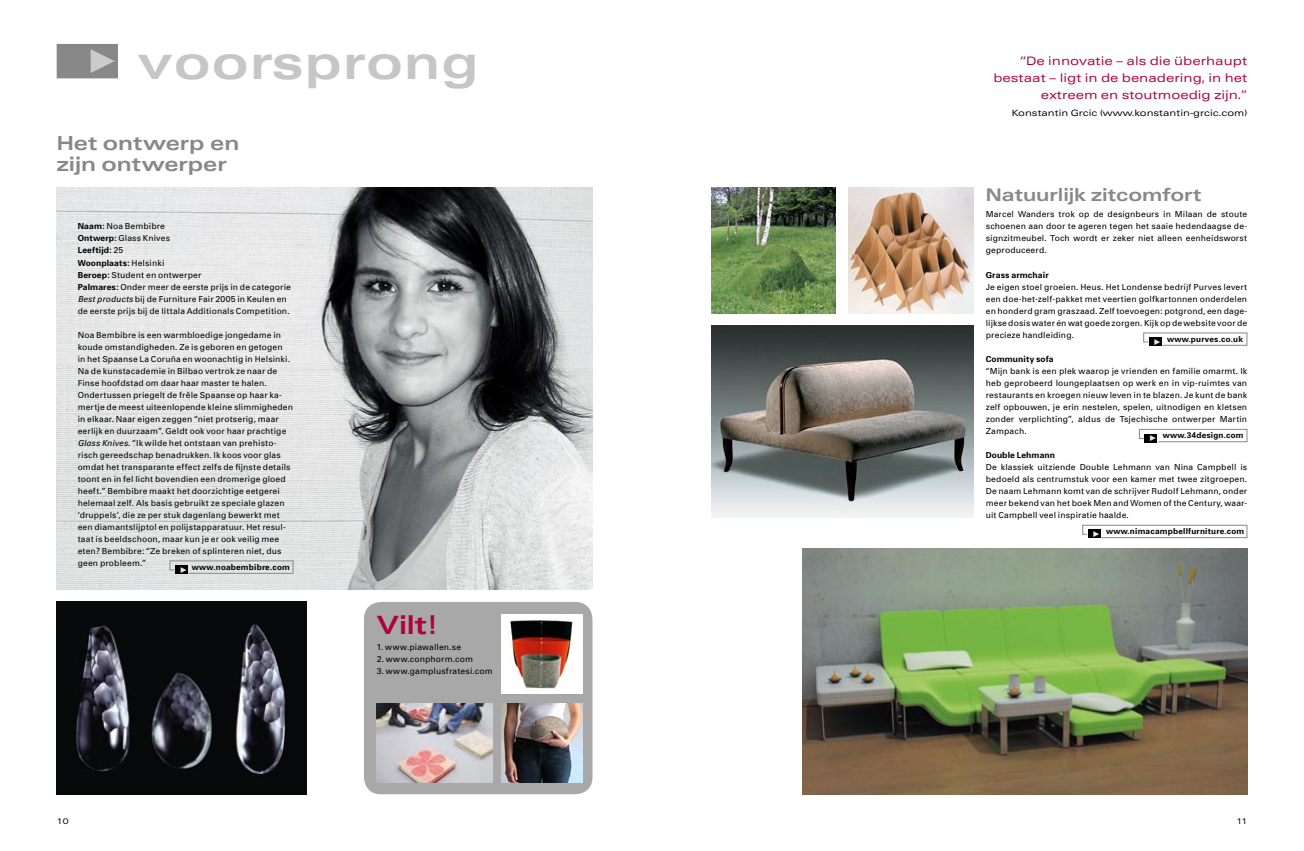
<style>
.page{position:relative;width:1304px;height:851px;background:#fff}
.page>*{position:absolute;margin:0;border:0;box-sizing:border-box;transform-origin:0 0}
.t1{font:700 48.2px "Audi Sans Ext";letter-spacing:.025em;color:#c6c6c6}
.t2{font:700 26px "Audi Sans Ext";color:#b0003d}
.t3{font:700 20px/21px "Audi Sans Ext";color:#888}
.t4{font:700 18px "Audi Sans Ext";letter-spacing:-.005em;color:#888}
.t5{font:12px/17px "Audi Sans Ext";color:#b0003d;text-align:right}
.t6{font:9px "Audi Sans Ext";color:#000}
.t7{font:8.5px/12px "Audi Sans";letter-spacing:.01em;color:#000;text-align:justify}
.t8{font:700 8.5px "Audi Sans";letter-spacing:.01em;color:#000}
.t9{font:700 8.2px "Audi Sans";letter-spacing:.025em;color:#000}
.t10{font:8px "Audi Sans Ext";color:#000}
.s1{font-size:33.9px;color:#cbcbcb}
.s2{font-weight:700}
.s3{font-style:italic}
.s4{font-family:"Audi Sans Ext";font-size:8.3px;color:#eae6e6}
</style>
<div class="page">
<div style="left:58px;top:45px;width:59px;height:32px;background:#888"></div>
<div style="left:57px;top:44px;width:61px;height:34px;border:3px solid #888"></div>
<svg style="left:1143px;top:332px;width:105px;height:14px"></svg>
<div style="left:1149px;top:337px;width:12px;height:8px;background:#000"></div>
<svg style="left:1139px;top:428px;width:109px;height:14px"></svg>
<div style="left:1145px;top:434px;width:12px;height:8px;background:#000"></div>
<svg style="left:1082px;top:524px;width:166px;height:14px"></svg>
<div style="left:1088px;top:530px;width:13px;height:8px;background:#000"></div>
<img style="left:57px;top:187px;width:535px;height:403px">
<img style="left:57px;top:602px;width:250px;height:192px">
<img style="left:712px;top:187px;width:124px;height:126px">
<img style="left:849px;top:187px;width:124px;height:126px">
<img style="left:803px;top:548px;width:444px;height:246px">
<img style="left:712px;top:326px;width:261px;height:191px">
<svg style="left:170px;top:561px;width:4px;height:9px"></svg>
<hr style="left:170px;top:560px;width:123px;height:1px;background:#888">
<hr style="left:189px;top:573px;width:104px;height:1px;background:#888">
<svg style="left:293px;top:560px;width:1px;height:13px"></svg>
<div style="left:175px;top:565px;width:13px;height:8px;background:#000"></div>
<div style="left:364px;top:602px;width:228px;height:192px;background:#a8a8a8"></div>
<img style="left:501px;top:703px;width:82px;height:79px">
<img style="left:501px;top:615px;width:82px;height:78px">
<img style="left:377px;top:703px;width:115px;height:79px">
<h1 class="t1" style="left:88px;top:32px;width:392px"><span class="s1">•</span> voorsprong</h1>
<h3 class="t3" style="left:57px;top:132px;width:184px">Het ontwerp en zijn ontwerper</h3>
<p class="t7" style="left:78px;top:220px;width:215px;text-align:left"><span class="s2">Naam:</span> Noa Bembibre<br><span class="s2">Ontwerp:</span> Glass Knives<br><span class="s2">Leeftijd:</span> 25<br><span class="s2">Woonplaats:</span> Helsinki<br><span class="s2">Beroep:</span> Student en ontwerper<br><span class="s2">Palmares:</span> Onder meer de eerste prijs in de categorie <span class="s3">Best products</span> bij de Furniture Fair 2005 in Keulen en de eerste prijs bij de Iittala Additionals Competition.</p>
<p class="t7" style="left:78px;top:328px;width:217px;text-align:left">Noa Bembibre is een warmbloedige jongedame in koude omstandigheden. Ze is geboren en getogen<br>in het Spaanse La Coruña en woonachtig in Helsinki.<br>Na de kunstacademie in Bilbao vertrok ze naar de Finse hoofdstad om daar haar master te halen.<br>Ondertussen priegelt de frêle Spaanse op haar ka&shy;mertje de meest uiteenlopende kleine slimmigheden in elkaar. Naar eigen zeggen “niet protserig, maar eerlijk en duurzaam”. Geldt ook voor haar prachtige <span class="s3">Glass Knives</span>. “Ik wilde het ontstaan van prehisto&shy;risch gereedschap benadrukken. Ik koos voor glas omdat het transparante effect zelfs de fijnste details toont en in fel licht bovendien een dromerige gloed heeft.” Bembibre maakt het doorzichtige eetgerei helemaal zelf. Als basis gebruikt ze speciale glazen ‘druppels’, die ze per stuk dagenlang bewerkt met een diamantslijptol en polijstapparatuur. Het resul&shy;taat is beeldschoon, maar kun je er ook veilig mee eten? Bembibre: “Ze breken of splinteren niet, dus geen probleem.”</p>
<p class="t9" style="left:180px;top:562px;width:111px"><span class="s4">•</span> www.noabembibre.com</p>
<h2 class="t2" style="left:377px;top:609px;width:63px">Vilt!</h2>
<p class="t7" style="left:377px;top:640px;width:86px">1. www.piawallen.se</p>
<p class="t7" style="left:377px;top:652px;width:98px">2. www.conphorm.com</p>
<p class="t7" style="left:377px;top:664px;width:118px">3. www.gamplusfratesi.com</p>
<h3 class="t5" style="left:993px;top:52px;width:255px">“De innovatie – als die überhaupt bestaat – ligt in de benadering, in het extreem en stoutmoedig zijn.”</h3>
<p class="t6" style="left:1012px;top:107px;width:237px">Konstantin Grcic (www.konstantin-grcic.com)</p>
<h3 class="t4" style="left:986px;top:183px;width:217px">Natuurlijk zitcomfort</h3>
<p class="t7" style="left:986px;top:208px;width:263px">Marcel Wanders trok op de designbeurs in Milaan de stoute schoenen aan door te ageren tegen het saaie hedendaagse de&shy;signzitmeubel. Toch wordt er zeker niet alleen eenheidsworst geproduceerd.</p>
<p class="t8" style="left:986px;top:269px;width:64px">Grass armchair</p>
<p class="t7" style="left:986px;top:280px;width:263px">Je eigen stoel groeien. Heus. Het Londense bedrijf Purves levert een doe-het-zelf-pakket met veertien golfkartonnen onderdelen en honderd gram graszaad. Zelf toevoegen: potgrond, een dage&shy;lijkse dosis water én wat goede zorgen. Kijk op de website voor de precieze handleiding.</p>
<p class="t8" style="left:986px;top:353px;width:69px">Community sofa</p>
<p class="t7" style="left:986px;top:364px;width:263px">“Mijn bank is een plek waarop je vrienden en familie omarmt. Ik heb geprobeerd loungeplaatsen op werk en in vip-ruimtes van restaurants en kroegen nieuw leven in te blazen. Je kunt de bank zelf opbouwen, je erin nestelen, spelen, uitnodigen en kletsen zonder verplichting”, aldus de Tsjechische ontwerper Martin Zampach.</p>
<p class="t8" style="left:986px;top:449px;width:71px">Double Lehmann</p>
<p class="t7" style="left:986px;top:460px;width:263px">De klassiek uitziende Double Lehmann van Nina Campbell is bedoeld als centrumstuk voor een kamer met twee zitgroepen.<br>De naam Lehmann komt van de schrijver Rudolf Lehmann, onder meer bekend van het boek Men and Women of the Century, waar&shy;uit Campbell veel inspiratie haalde.</p>
<p class="t9" style="left:1154px;top:334px;width:91px"><span class="s4">•</span> www.purves.co.uk</p>
<p class="t9" style="left:1150px;top:430px;width:95px"><span class="s4">•</span> www.34design.com</p>
<p class="t9" style="left:1093px;top:526px;width:153px"><span class="s4">•</span> www.nimacampbellfurniture.com</p>
<p class="t10" style="left:57px;top:816px;width:14px">10</p>
<p class="t10" style="left:1236px;top:816px;width:12px">11</p>
</div>
